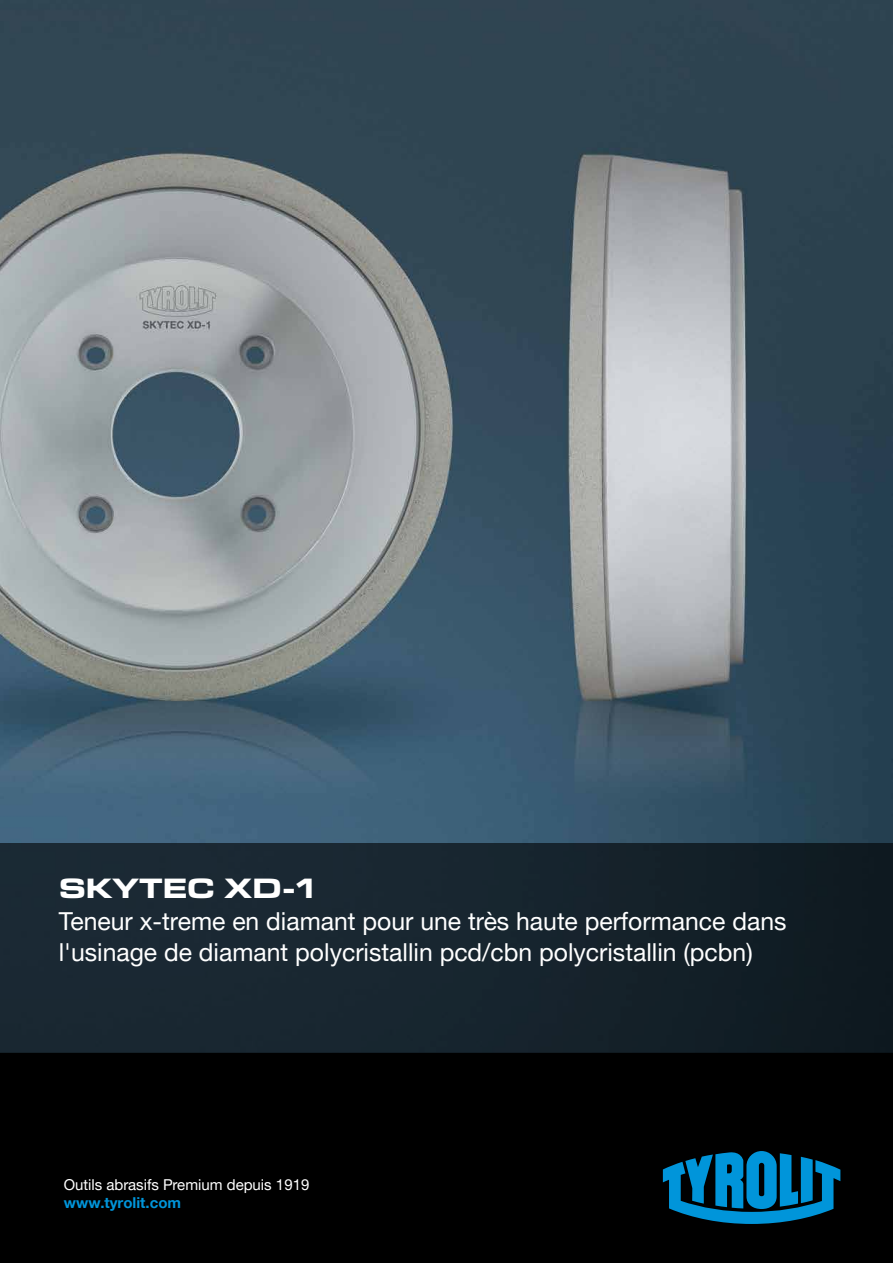
<style>
.page{position:relative;width:893px;height:1263px;background:#fff}
.page>*{position:absolute;margin:0;border:0;box-sizing:border-box;transform-origin:0 0}
.t1{font:700 expanded 28.5px "Eurostile Next W1 G";color:#fff}
.t2{font:24.75px/31.5px "Helvetica Neue LTW1 G";color:#fff}
.t3{font:15px "Helvetica Neue LTW1 G";color:#fff}
.t4{font:700 15px "Helvetica Neue LTW1 G";color:#0095da}
</style>
<div class="page">
<img style="left:0;top:0;width:893px;height:843px">
<div style="left:0;top:1053px;width:893px;height:210px;background:#000"></div>
<div style="left:0;top:843px;width:893px;height:210px;background:linear-gradient(to right,#1d2c37,#101c23)"></div>
<svg style="left:663px;top:1151px;width:177px;height:73px;background:#005983"></svg>
<p class="t1" style="left:59px;top:870px;width:258px">SKYTEC XD-1</p>
<p class="t2" style="left:59px;top:905px;width:729px">Teneur x-treme en diamant pour une très haute performance dans l'usinage de diamant polycristallin pcd/cbn polycristallin (pcbn)</p>
<p class="t3" style="left:64px;top:1175px;width:247px">Outils abrasifs Premium depuis 1919</p>
<p class="t4" style="left:64px;top:1193px;width:119px">www.tyrolit.com</p>
</div>
